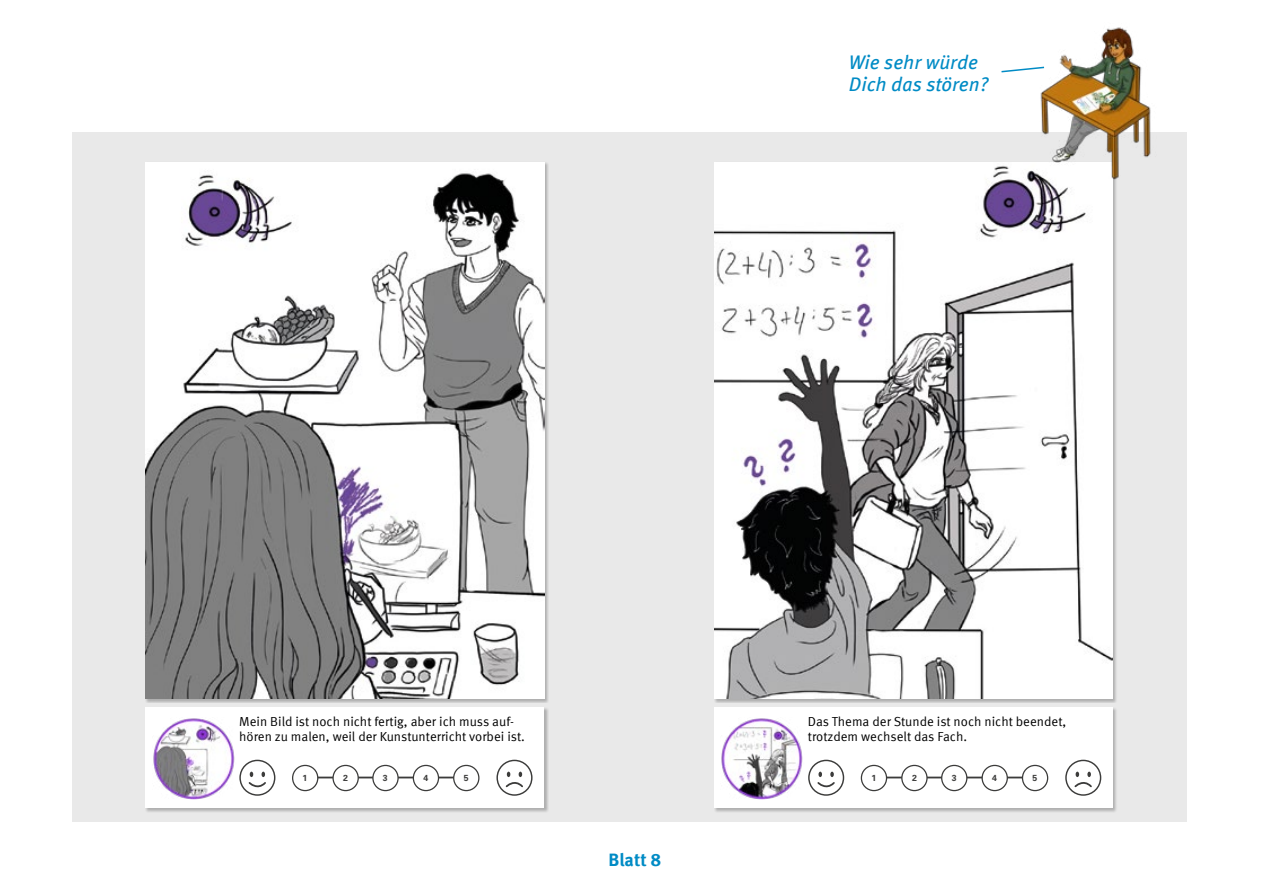
<style>
.page{position:relative;width:1263px;height:893px;background:#fff}
.page>*{position:absolute;margin:0;border:0;box-sizing:border-box;transform-origin:0 0}
.t1{font:italic 19.65px/21.5px "Meta Pro";color:#008bc5}
.t2{font:700 18px "Meta Pro";color:#008bc5}
.t3{font:13.05px/14.9px "Meta Pro";color:#000}
.t4{font:700 8.7px "Univers";color:#3c3c3b}
</style>
<div class="page">
<div style="left:72px;top:132px;width:557px;height:689px;background:#e9e9e9"></div>
<div style="left:145px;top:707px;width:403px;height:105px;background:#000;opacity:.25"></div>
<div style="left:146px;top:707px;width:398px;height:101px;background:#fff"></div>
<hr style="left:306px;top:777px;width:162px;height:1px;background:#3c3c3b">
<div style="left:293px;top:765px;width:25px;height:26px;background:#fff;border-radius:50%"></div>
<div style="left:292px;top:765px;width:26px;height:26px;border:1px solid #3c3c3b;border-radius:50%"></div>
<div style="left:413px;top:765px;width:25px;height:26px;background:#fff;border-radius:50%"></div>
<div style="left:413px;top:765px;width:26px;height:26px;border:1px solid #3c3c3b;border-radius:50%"></div>
<div style="left:454px;top:765px;width:25px;height:26px;background:#fff;border-radius:50%"></div>
<div style="left:453px;top:765px;width:26px;height:26px;border:1px solid #3c3c3b;border-radius:50%"></div>
<div style="left:333px;top:765px;width:25px;height:26px;background:#fff;border-radius:50%"></div>
<div style="left:332px;top:765px;width:27px;height:26px;border:1px solid #3c3c3b;border-radius:50%"></div>
<div style="left:373px;top:765px;width:25px;height:26px;background:#fff;border-radius:50%"></div>
<div style="left:372px;top:765px;width:27px;height:26px;border:1px solid #3c3c3b;border-radius:50%"></div>
<svg style="left:239px;top:760px;width:36px;height:36px"></svg>
<svg style="left:496px;top:760px;width:36px;height:36px"></svg>
<img style="left:153px;top:718px;width:82px;height:81px">
<img style="left:146px;top:162px;width:398px;height:537px">
<div style="left:629px;top:132px;width:558px;height:689px;background:#e9e9e9"></div>
<div style="left:714px;top:707px;width:403px;height:105px;background:#000;opacity:.25"></div>
<div style="left:715px;top:707px;width:398px;height:101px;background:#fff"></div>
<hr style="left:875px;top:777px;width:161px;height:1px;background:#3c3c3b">
<div style="left:861px;top:765px;width:25px;height:26px;background:#fff;border-radius:50%"></div>
<div style="left:861px;top:765px;width:26px;height:26px;border:1px solid #3c3c3b;border-radius:50%"></div>
<div style="left:982px;top:765px;width:25px;height:26px;background:#fff;border-radius:50%"></div>
<div style="left:981px;top:765px;width:27px;height:26px;border:1px solid #3c3c3b;border-radius:50%"></div>
<div style="left:1022px;top:765px;width:26px;height:26px;background:#fff;border-radius:50%"></div>
<div style="left:1022px;top:765px;width:26px;height:26px;border:1px solid #3c3c3b;border-radius:50%"></div>
<div style="left:902px;top:765px;width:25px;height:26px;background:#fff;border-radius:50%"></div>
<div style="left:901px;top:765px;width:27px;height:26px;border:1px solid #3c3c3b;border-radius:50%"></div>
<div style="left:942px;top:765px;width:25px;height:26px;background:#fff;border-radius:50%"></div>
<div style="left:941px;top:765px;width:26px;height:26px;border:1px solid #3c3c3b;border-radius:50%"></div>
<svg style="left:808px;top:760px;width:36px;height:36px"></svg>
<svg style="left:1065px;top:760px;width:36px;height:36px"></svg>
<img style="left:721px;top:718px;width:82px;height:81px">
<img style="left:715px;top:162px;width:398px;height:537px">
<img style="left:1034px;top:27px;width:117px;height:153px">
<svg style="left:1001px;top:66px;width:45px;height:7px"></svg>
<h1 class="t1" style="left:849px;top:50px;width:141px">Wie sehr würde<br>Dich das stören?</h1>
<p class="t3" style="left:239px;top:714px;width:287px">Mein Bild ist noch nicht fertig, aber ich muss auf&shy;hören zu malen, weil der Kunstunterricht vorbei ist.</p>
<p class="t4" style="left:303px;top:773px;width:6px">1</p>
<p class="t4" style="left:343px;top:773px;width:6px">2</p>
<p class="t4" style="left:383px;top:773px;width:6px">3</p>
<p class="t4" style="left:423px;top:773px;width:6px">4</p>
<p class="t4" style="left:464px;top:773px;width:6px">5</p>
<h2 class="t2" style="left:608px;top:846px;width:55px">Blatt 8</h2>
<p class="t3" style="left:808px;top:714px;width:260px">Das Thema der Stunde ist noch nicht beendet, trotzdem wechselt das Fach.</p>
<p class="t4" style="left:871px;top:773px;width:6px">1</p>
<p class="t4" style="left:912px;top:773px;width:6px">2</p>
<p class="t4" style="left:952px;top:773px;width:6px">3</p>
<p class="t4" style="left:992px;top:773px;width:6px">4</p>
<p class="t4" style="left:1032px;top:773px;width:6px">5</p>
</div>
